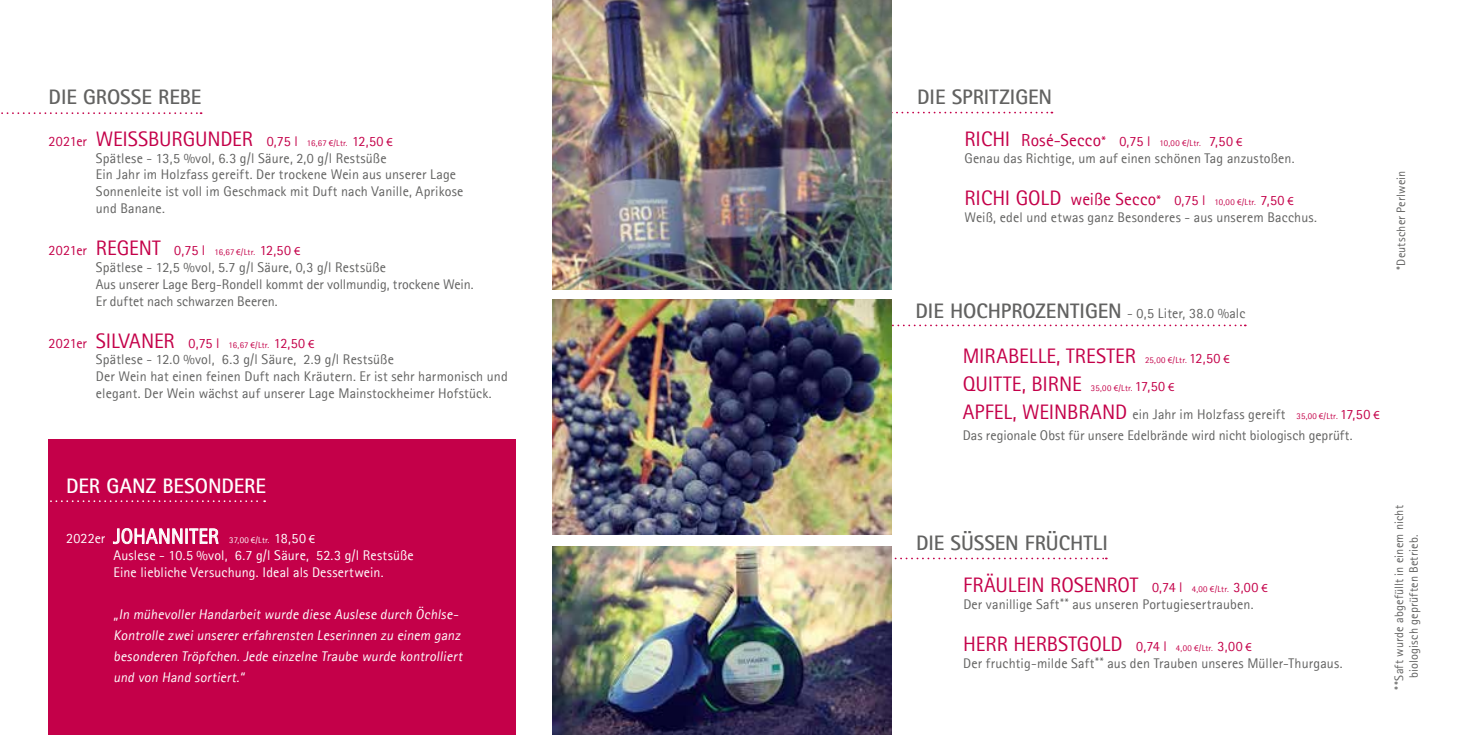
<style>
.page{position:relative;width:1469px;height:735px;background:#fff}
.page>*{position:absolute;margin:0;border:0;box-sizing:border-box;transform-origin:0 0}
.t1{font:700 21px/44.8px "Rotis Sans Serif";color:#626261}
.t2{font:21px "Rotis Sans Serif";letter-spacing:-.005em;color:#c40049}
.t3{font:21px "Rotis Sans Serif";color:#fff}
.t4{font:700 21px "Rotis Sans Serif";color:#fff}
.t5{font:17.5px "Rotis Sans Serif";letter-spacing:.005em;color:#c40049}
.t6{font:14px/16.8px "Rotis Sans Serif";letter-spacing:.01em;color:#626261}
.t7{font:14px/21px "Rotis Sans Serif";letter-spacing:.01em;color:#fff}
.t8{font:14px "Rotis Sans Serif";letter-spacing:-.005em;color:#c40049}
.t9{font:12.25px/14.7px "Rotis Sans Serif";letter-spacing:.015em;color:#626261}
.t10{font:8.75px "Rotis Sans Serif";letter-spacing:.025em;color:#c40049}
.t11{font:8.75px "Rotis Sans Serif";letter-spacing:.025em;color:#fff}
.s1{font-weight:400;font-size:14px;color:#c40049}
.s2{font-weight:400;color:#c40049}
.s3{font-size:21px;color:#c40049}
.s4{color:#c40049}
.s5{font-size:8.75px;color:#c40049}
.s6{font-family:"Myriad Pro";font-size:8.75px;color:#c40049}
.s7{font-family:"Myriad Pro";font-size:12.25px;color:#c40049}
.s8{font-size:21px}
.s9{font-size:14px}
.s10{font-family:"Myriad Pro"}
.s11{font-family:"Myriad Pro";font-size:12.25px}
.s12{font-size:8.75px}
.s13{font-family:"Myriad Pro";font-size:8.75px}
.s14{font-weight:400;font-size:14px}
.s15{font-size:12.25px}
</style>
<div class="page">
<svg style="left:1px;top:112px;width:201px;height:2px"></svg>
<svg style="left:891px;top:324px;width:354px;height:2px"></svg>
<svg style="left:891px;top:557px;width:215px;height:2px"></svg>
<svg style="left:891px;top:112px;width:161px;height:1px"></svg>
<img style="left:553px;top:0;width:338px;height:289px">
<img style="left:553px;top:299px;width:338px;height:235px">
<img style="left:553px;top:546px;width:338px;height:188px">
<div style="left:49px;top:439px;width:467px;height:295px;background:#c40049"></div>
<svg style="left:113px;top:528px;width:70px;height:16px"></svg>
<div style="left:185px;top:528px;width:3px;height:15px;border:1px solid #fff"></div>
<svg style="left:189px;top:528px;width:30px;height:16px"></svg>
<svg style="left:48px;top:500px;width:217px;height:2px"></svg>
<h1 class="t1" style="left:49px;top:75px;width:154px;line-height:42px">DIE GROSSE REBE<br><span class="s1">2021er</span> <span class="s2">Weissburgund</span></h1>
<p class="t6" style="left:96px;top:132px;width:298px;text-indent:136px"><span class="s3">er</span> <span class="s4">0,75 l</span> <span class="s5">16,67</span> <span class="s6">€</span><span class="s5">/Ltr.</span> <span class="s4">12,50</span> <span class="s7">€<br></span>Spätlese - 13,5 %vol, 6.3 g/l Säure, 2,0 g/l Restsüße</p>
<p class="t6" style="left:49px;top:166px;width:28px">E</p>
<p class="t6" style="left:96px;top:166px;width:369px;text-indent:7px">in Jahr im Holzfass gereift. Der trockene Wein aus unserer Lage<br>Sonnenleite ist voll im Geschmack mit Duft nach Vanille, Aprikose und Banane.</p>
<p class="t8" style="left:49px;top:242px;width:102px">2021er <span class="s8">Regent</span></p>
<p class="t6" style="left:96px;top:242px;width:379px;text-indent:78px"><span class="s4">0,75 l</span> <span class="s5">16,67</span> <span class="s6">€</span><span class="s5">/Ltr.</span> <span class="s4">12,50</span> <span class="s7">€<br></span>Spätlese - 12,5 %vol, 5.7 g/l Säure, 0,3 g/l Restsüße<br>Aus unserer Lage Berg-Rondell kommt der vollmundig, trockene Wein.</p>
<p class="t6" style="left:49px;top:292px;width:28px">E</p>
<p class="t6" style="left:102px;top:292px;width:177px">r duftet nach schwarzen Beeren.</p>
<p class="t6" style="left:96px;top:334px;width:413px;text-indent:-47px"><span class="s4">2021er</span> <span class="s3">Silvan er</span> <span class="s4">0,75 l</span> <span class="s5">16,67</span> <span class="s6">€</span><span class="s5">/Ltr.</span> <span class="s4">12,50</span> <span class="s7">€<br></span>Spätlese - 12.0 %vol, 6.3 g/l Säure, 2.9 g/l Restsüße<br>Der Wein hat einen feinen Duft nach Kräutern. Er ist sehr harmonisch und elegant. Der Wein wächst auf unserer Lage Mainstockheimer Hofstück.</p>
<h1 class="t4" style="left:66px;top:472px;width:201px">DER GANZ BESONDERE</h1>
<h1 class="t3" style="left:66px;top:523px;width:67px"><span class="s9">2022er</span> Johannit</h1>
<h1 class="t3" style="left:198px;top:523px;width:18px">er</h1>
<p class="t11" style="left:229px;top:535px;width:88px">37,00 <span class="s10">€</span>/Ltr. <span class="s9">18,50</span> <span class="s11">€</span></p>
<p class="t7" style="left:113px;top:544px;width:302px">Auslese - 10.5 %vol, 6.7 g/l Säure, 52.3 g/l Restsüße</p>
<p class="t7" style="left:66px;top:561px;width:28px">E</p>
<p class="t7" style="left:120px;top:561px;width:265px">ine liebliche Versuchung. Ideal als Dessertwein.</p>
<p class="t7" style="left:113px;top:603px;width:353px">„In mühevoller Handarbeit wurde diese Auslese durch Öchlse-Kontrolle zwei unserer erfahrensten Leserinnen zu einem ganz besonderen Tröpfchen. Jede einzelne Traube wurde kontrolliert und von Hand sortiert.“</p>
<h1 class="t1" style="left:917px;top:74px;width:136px">DIE SPRITZIGEN</h1>
<p class="t5" style="left:964px;top:130px;width:279px"><span class="s8">Ri chi</span> Rosé-Secco<span class="s9">* 0,75 l</span> <span class="s12">10,00</span> <span class="s13">€</span><span class="s12">/Ltr.</span> <span class="s9">7,50</span> <span class="s11">€</span></p>
<p class="t6" style="left:964px;top:150px;width:332px">Genau das Richtige, um auf einen schönen Tag anzustoßen.</p>
<h1 class="t2" style="left:964px;top:185px;width:76px">Richi Gold</h1>
<p class="t5" style="left:1070px;top:189px;width:225px">weiße Secco<span class="s9">* 0,75 l</span> <span class="s12">10,00</span> <span class="s13">€</span><span class="s12">/Ltr.</span> <span class="s9">7,50</span> <span class="s11">€</span></p>
<p class="t6" style="left:964px;top:209px;width:354px">Weiß, edel und etwas ganz Besonderes - aus unserem Bacchus.</p>
<h1 class="t1" style="left:962px;top:288px;width:284px;text-indent:-47px">DIE HOCHPROZENTIGEN <span class="s14">- 0,5 Liter, 38.0 %alc<br></span><span class="s2">Mirab</span></h1>
<h1 class="t2" style="left:1019px;top:343px;width:212px">elle, Trester <span class="s12">25,00</span> <span class="s13">€</span><span class="s12">/Ltr.</span> <span class="s9">12,50</span> <span class="s11">€</span></h1>
<h1 class="t2" style="left:962px;top:371px;width:23px">Quitt</h1>
<p class="t10" style="left:1011px;top:382px;width:164px"><span class="s8">e, Birn e</span> 35,00 <span class="s10">€</span>/Ltr. <span class="s9">17,50</span> <span class="s11">€</span></p>
<h1 class="t2" style="left:962px;top:399px;width:98px">Apfel, Weinbrand</h1>
<p class="t6" style="left:962px;top:403px;width:418px;line-height:21px;text-indent:170px">ein Jahr im Holzfass gereift <span class="s5">35,00</span> <span class="s6">€</span><span class="s5">/Ltr.</span> <span class="s4">17,50</span> <span class="s7">€<br></span>Das regionale Obst für unsere Edelbrände wird nicht biologisch geprüft.</p>
<p class="t9" style="left:1393px;top:270px;width:101px;rotate:-90deg">*Deutscher Perlwein</p>
<h1 class="t1" style="left:916px;top:520px;width:193px">DIE SÜSSEN FRÜCHTLI</h1>
<h1 class="t2" style="left:963px;top:572px;width:142px">Fräulein Rosenrot</h1>
<p class="t6" style="left:963px;top:578px;width:306px;text-indent:189px"><span class="s4">0,74 l</span> <span class="s5">4,00</span> <span class="s6">€</span><span class="s5">/Ltr.</span> <span class="s4">3,00</span> <span class="s7">€<br></span>Der vanillige Saft<span class="s15">**</span> aus unseren Portugiesertrauben.</p>
<h1 class="t2" style="left:963px;top:631px;width:84px">Herr Herbstgold</h1>
<p class="t6" style="left:963px;top:637px;width:381px;text-indent:173px"><span class="s4">0,74 l</span> <span class="s5">4,00</span> <span class="s6">€</span><span class="s5">/Ltr.</span> <span class="s4">3,00</span> <span class="s7">€<br></span>Der fruchtig-milde Saft<span class="s15">**</span> aus den Trauben unseres Müller-Thurgaus.</p>
<p class="t9" style="left:1391px;top:678px;width:174px;text-indent:-11px;rotate:-90deg">**Saft wurde abgefüllt in einem nicht biologisch geprüften Betrieb.</p>
</div>
